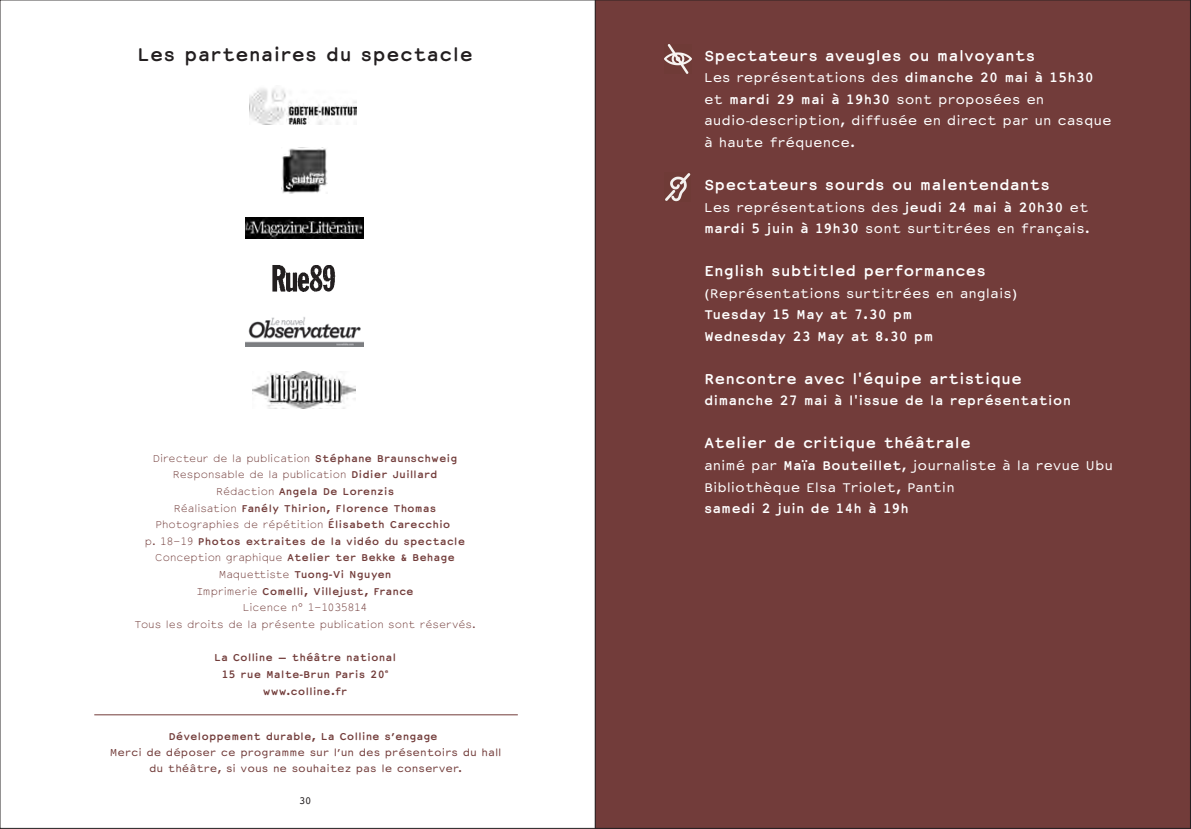
<style>
.page{position:relative;width:1191px;height:829px;background:#fff}
.page>*{position:absolute;margin:0;border:0;box-sizing:border-box;transform-origin:0 0}
.t1{font:700 17.5px "Courier Sans";color:#231f20}
.t2{font:700 14px "Courier Sans";color:#fff}
.t3{font:12.25px/21.5px "Courier Sans";color:#fff}
.t4{font:700 12.25px/21.5px "Courier Sans";color:#fff}
.t5{font:300 9.62px/16.6px "Courier Sans";color:#723c3a;text-align:center}
.t6{font:700 9.62px/16.6px "Courier Sans";color:#723c3a;text-align:center}
.t7{font:9.62px/15.8px "Courier Sans";color:#723c3a;text-align:center}
.t8{font:8.75px "Courier Sans";color:#231f20}
.t9{font:700 4.9px "Courier Sans";color:#723c3a}
.s1{font-weight:700}
.s2{font-family:"VAG Rounded Std";font-weight:700}
.s3{font-family:"VAG Rounded Std"}
.s4{font-family:"VAG Rounded Std";font-weight:300;font-style:italic}
</style>
<div class="page">
<div style="left:595px;top:0;width:596px;height:828px;background:#723c3a"></div>
<img style="left:664px;top:45px;width:27px;height:29px">
<img style="left:665px;top:173px;width:25px;height:29px">
<hr style="left:94px;top:714px;width:424px;height:1px;background:#723c3a">
<img style="left:252px;top:371px;width:103px;height:37px">
<img style="left:250px;top:88px;width:107px;height:36px">
<img style="left:273px;top:265px;width:63px;height:26px">
<img style="left:245px;top:217px;width:118px;height:21px">
<img style="left:282px;top:147px;width:46px;height:46px">
<img style="left:246px;top:317px;width:118px;height:30px">
<hr style="left:595px;top:0;width:1px;height:828px;background:#231f20">
<h1 class="t1" style="left:137px;top:48px;width:337px">Les partenaires du spectacle</h1>
<p class="t5" style="left:134px;top:451px;width:343px">Directeur de la publication <span class="s1">Stéphane Braunschweig </span>Responsable de la publication <span class="s1">Didier Juillard<br></span>Rédaction <span class="s1">Angela De Lorenzis<br></span>Réalisation <span class="s1">Fanély Thirion, Florence Thomas </span>Photographies de répétition <span class="s1">Élisabeth Carecchio<br></span>p. 18-19 <span class="s1">Photos extraites de la vidéo du spectacle </span>Conception graphique <span class="s1">Atelier ter Bekke &amp; Behage </span>Maquettiste <span class="s1">Tuong</span><span class="s2">-</span><span class="s1">Vi Nguyen<br></span>Imprimerie <span class="s1">Comelli, Villejust, France<br></span>Licence n° 1-1035814<br>Tous les droits de la présente publication sont réservés.</p>
<p class="t6" style="left:214px;top:650px;width:184px">La Colline — théâtre national<br>15 rue Malte<span class="s3">-</span>Brun Paris 20</p>
<p class="t9" style="left:385px;top:669px;width:5px">e</p>
<p class="t6" style="left:263px;top:684px;width:86px">www.colline.fr</p>
<p class="t6" style="left:168px;top:729px;width:271px">Développement durable, La Colline s’engage</p>
<p class="t7" style="left:110px;top:745px;width:393px">Merci de déposer ce programme sur l’un des présentoirs du hall du théâtre, si vous ne souhaitez pas le conserver.</p>
<p class="t8" style="left:299px;top:797px;width:14px">30</p>
<h2 class="t2" style="left:704px;top:50px;width:333px">Spectateurs aveugles ou malvoyants</h2>
<p class="t3" style="left:704px;top:69px;width:409px">Les représentations des <span class="s1">dimanche 20 mai à 15h30 </span>et <span class="s1">mardi 29 mai à 19h30</span> sont proposées en audio<span class="s4">-</span>description, diffusée en direct par un casque à haute fréquence.</p>
<h2 class="t2" style="left:704px;top:180px;width:347px">Spectateurs sourds ou malentendants</h2>
<p class="t3" style="left:704px;top:198px;width:387px">Les représentations des <span class="s1">jeudi 24 mai à 20h30</span> et <span class="s1">mardi 5 juin à 19h30</span> sont surtitrées en français.</p>
<h2 class="t2" style="left:704px;top:266px;width:284px">English subtitled performances</h2>
<p class="t3" style="left:704px;top:284px;width:315px">(Représentations surtitrées en anglais)</p>
<p class="t4" style="left:704px;top:305px;width:231px">Tuesday 15 May at 7.30 pm<br>Wednesday 23 May at 8.30 pm</p>
<h2 class="t2" style="left:704px;top:373px;width:319px">Rencontre avec l'équipe artistique</h2>
<p class="t4" style="left:704px;top:391px;width:368px">dimanche 27 mai à l'issue de la représentation</p>
<h2 class="t2" style="left:704px;top:438px;width:269px">Atelier de critique théâtrale</h2>
<p class="t3" style="left:704px;top:456px;width:411px">animé par <span class="s1">Maïa Bouteillet</span>, journaliste à la revue Ubu<br>Bibliothèque Elsa Triolet, Pantin</p>
<p class="t4" style="left:704px;top:499px;width:206px">samedi 2 juin de 14h à 19h</p>
</div>
